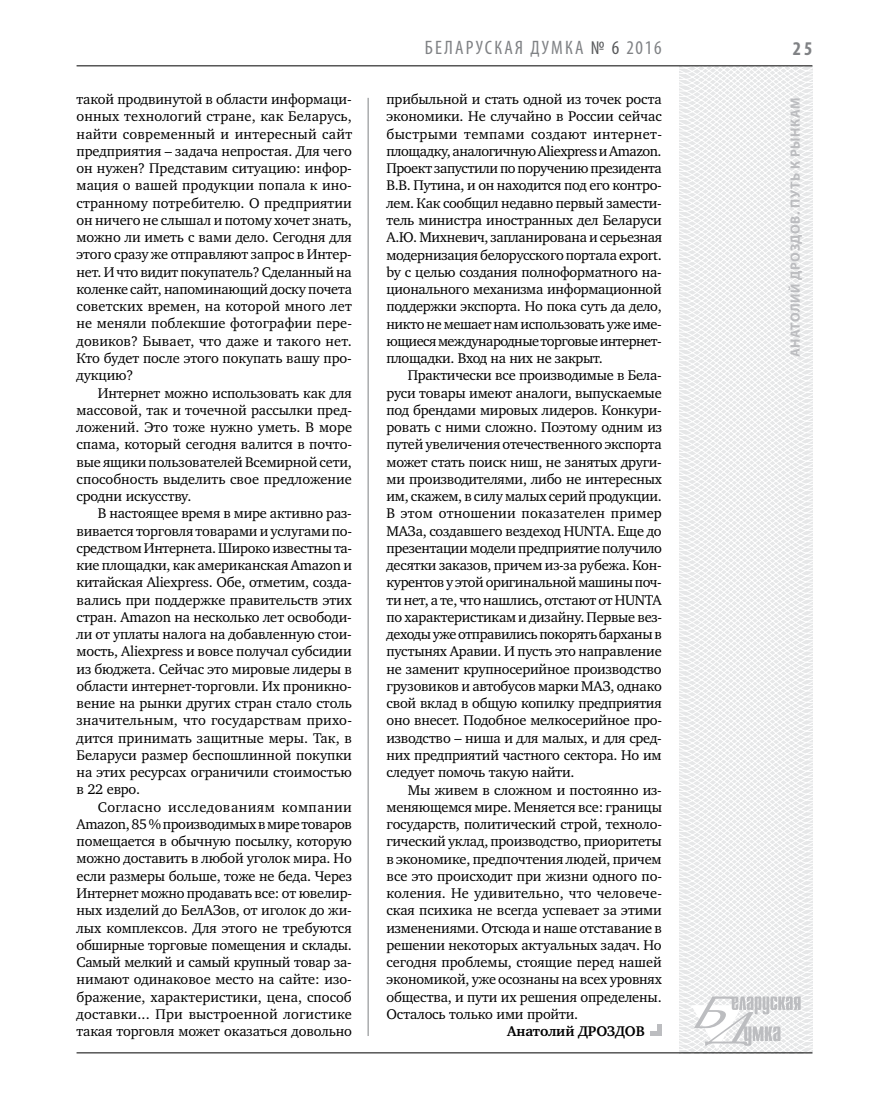
<style>
.page{position:relative;width:872px;height:1106px;background:#fff}
.page>*{position:absolute;margin:0;border:0;box-sizing:border-box;transform-origin:0 0}
.t1{font:condensed 19.5px "Myriad Pro";letter-spacing:.11em;color:#808285}
.t2{font:700 condensed 19.5px "Myriad Pro";color:#808285}
.t3{font:14.4px/17.2px "Charter C";letter-spacing:-.01em;color:#000;text-align:justify}
.t4{font:700 14.4px "Charter C";letter-spacing:-.01em;color:#000}
.t5{font:700 13.5px "Myriad Pro";letter-spacing:.04em;color:#bcbdc0}
.s1{color:#58595b}
</style>
<div class="page">
<hr style="left:368px;top:98px;width:1px;height:938px;background:#808285">
<svg style="left:621px;top:65px;width:192px;height:989px"></svg>
<svg style="left:691px;top:996px;width:109px;height:53px"></svg>
<hr style="left:77px;top:65px;width:735px;height:1px;background:#000">
<hr style="left:77px;top:1052px;width:735px;height:1px;background:#000">
<div style="left:657px;top:1024px;width:5px;height:12px;background:#bcbdc0"></div>
<div style="left:650px;top:1031px;width:12px;height:5px;background:#bcbdc0"></div>
<p class="t3" style="left:77px;top:91px;width:277px">такой продвинутой в области информаци&shy;онных технологий стране, как Беларусь, найти современный и интересный сайт предприятия – задача непростая. Для чего он нужен? Представим ситуацию: инфор&shy;мация о вашей продукции попала к ино&shy;странному потребителю. О предприятии он ничего не слышал и потому хочет знать, можно ли иметь с вами дело. Сегодня для этого сразу же отправляют запрос в Интер&shy;нет. И что видит покупатель? Сделанный на коленке сайт, напоминающий доску почета советских времен, на которой много лет не меняли поблекшие фотографии пере&shy;довиков? Бывает, что даже и такого нет.<br>Кто будет после этого покупать вашу про&shy;дукцию?</p>
<p class="t3" style="left:77px;top:384px;width:277px;text-indent:21px">Интернет можно использовать как для массовой, так и точечной рассылки пред&shy;ложений. Это тоже нужно уметь. В море спама, который сегодня валится в почто&shy;вые ящики пользователей Всемирной сети, способность выделить свое предложение сродни искусству.</p>
<p class="t3" style="left:77px;top:505px;width:277px;text-indent:21px">В настоящее время в мире активно раз&shy;вивается торговля товарами и услугами по&shy;средством Интернета. Широко известны та&shy;кие площадки, как американская Amazon и китайская Aliexpress. Обе, отметим, созда&shy;вались при поддержке правительств этих стран. Amazon на несколько лет освободи&shy;ли от уплаты налога на добавленную стои&shy;мость, Aliexpress и вовсе получал субсидии из бюджета. Сейчас это мировые лидеры в области интернет-торговли. Их проникно&shy;вение на рынки других стран стало столь значительным, что государствам прихо&shy;дится принимать защитные меры. Так, в Беларуси размер беспошлинной покупки на этих ресурсах ограничили стоимостью в 22 евро.</p>
<p class="t3" style="left:77px;top:798px;width:277px;text-indent:21px">Согласно исследованиям компании Amazon, 85 % производимых в мире товаров помещается в обычную посылку, которую можно доставить в любой уголок мира. Но если размеры больше, тоже не беда. Через Интернет можно продавать все: от ювелир&shy;ных изделий до БелАЗов, от иголок до жи&shy;лых комплексов. Для этого не требуются обширные торговые помещения и склады.<br>Самый мелкий и самый крупный товар за&shy;нимают одинаковое место на сайте: изо&shy;бражение, характеристики, цена, способ доставки... При выстроенной логистике такая торговля может оказаться довольно</p>
<h1 class="t1" style="left:425px;top:36px;width:238px">БЕЛАРУСКАЯ ДУМКА <span class="s1">№ 6</span> 2016</h1>
<h1 class="t2" style="left:793px;top:37px;width:21px">25</h1>
<p class="t3" style="left:386px;top:91px;width:277px">прибыльной и стать одной из точек роста экономики. Не случайно в России сейчас быстрыми темпами создают интернет&shy;площадку, аналогичную Aliexpress и Amazon.<br>Проект запустили по поручению президента В.В. Путина, и он находится под его контро&shy;лем. Как сообщил недавно первый замести&shy;тель министра иностранных дел Беларуси А.Ю. Михневич, запланирована и серьезная модернизация белорусского портала export. by с целью создания полноформатного на&shy;ционального механизма информационной поддержки экспорта. Но пока суть да дело, никто не мешает нам использовать уже име&shy;ющиеся международные торговые интернет&shy;площадки. Вход на них не закрыт.</p>
<p class="t3" style="left:386px;top:367px;width:277px;text-indent:21px">Практически все производимые в Бела&shy;руси товары имеют аналоги, выпускаемые под брендами мировых лидеров. Конкури&shy;ровать с ними сложно. Поэтому одним из путей увеличения отечественного экспорта может стать поиск ниш, не занятых други&shy;ми производителями, либо не интересных им, скажем, в силу малых серий продукции.<br>В этом отношении показателен пример МАЗа, создавшего вездеход HUNTA. Еще до презентации модели предприятие получило десятки заказов, причем из-за рубежа. Кон&shy;курентов у этой оригинальной машины поч&shy;ти нет, а те, что нашлись, отстают от HUNTA по характеристикам и дизайну. Первые вез&shy;деходы уже отправились покорять барханы в пустынях Аравии. И пусть это направление не заменит крупносерийное производство грузовиков и автобусов марки МАЗ, однако свой вклад в общую копилку предприятия оно внесет. Подобное мелкосерийное про&shy;изводство – ниша и для малых, и для сред&shy;них предприятий частного сектора. Но им следует помочь такую найти.</p>
<p class="t3" style="left:386px;top:781px;width:277px;text-indent:21px">Мы живем в сложном и постоянно из&shy;меняющемся мире. Меняется все: границы государств, политический строй, техноло&shy;гический уклад, производство, приоритеты в экономике, предпочтения людей, причем все это происходит при жизни одного по&shy;коления. Не удивительно, что человече&shy;ская психика не всегда успевает за этими изменениями. Отсюда и наше отставание в решении некоторых актуальных задач. Но сегодня проблемы, стоящие перед нашей экономикой, уже осознаны на всех уровнях общества, и пути их решения определены.<br>Осталось только ими пройти.</p>
<p class="t4" style="left:507px;top:1023px;width:139px">Анатолий ДРОЗДОВ</p>
<p class="t5" style="left:786px;top:357px;width:261px;rotate:-90deg">Анатолий ДРОЗДОВ. Путь к рынкам</p>
</div>
